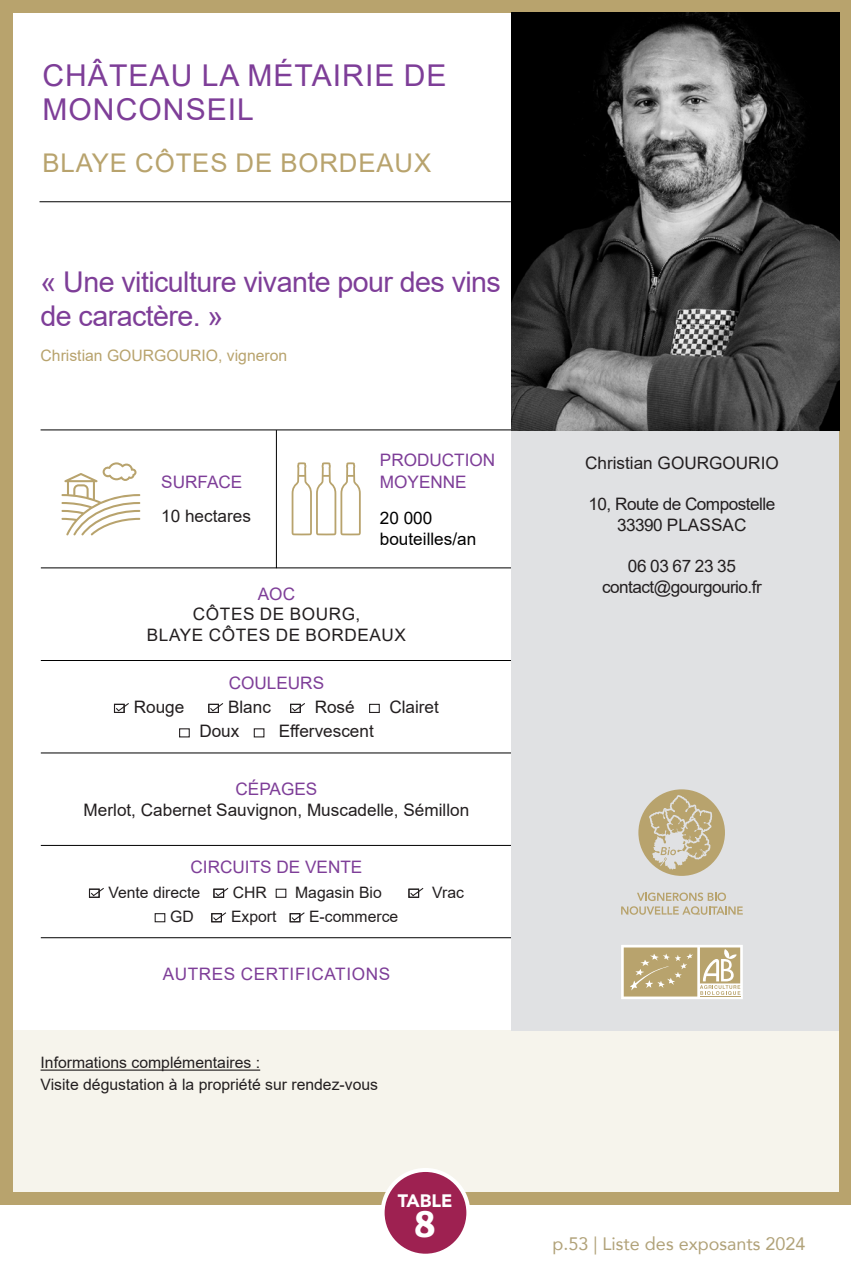
<style>
.page{position:relative;width:851px;height:1276px;background:#fff}
.page>*{position:absolute;margin:0;border:0;box-sizing:border-box;transform-origin:0 0}
.numero_table{font:700 39.9px "Adelle";color:#fff}
.t1{font:30px/34.2px "Arial";letter-spacing:.035em;color:#7e3e98}
.t2{font:28.5px/34.2px "Arial";letter-spacing:-.02em;color:#7e3e98}
.t3{font:25.8px "Arial";letter-spacing:.035em;color:#b8a36d}
.t4{font:18px "Avenir";color:#b1a279}
.t5{font:900 18px "Avenir";color:#fff}
.t6{font:17.1px/34.2px "Arial";color:#231f20}
.t7{font:17.1px/20.7px "Arial";letter-spacing:-.03em;color:#231f20;text-align:center}
.t8{font:17.1px/22.2px "Arial";color:#7e3e98}
.t9{font:17.1px/20.7px "Arial";letter-spacing:.035em;color:#231f20;text-align:center}
.t10{font:17.1px "Arial";letter-spacing:.035em;color:#7e3e98}
.t11{font:17.1px/20.7px "Arial";color:#000}
.t12{font:15.6px/21.6px "Arial";color:#231f20}
.t13{font:15.6px "Arial";color:#b8a36d}
.s1{color:#7e3e98}
</style>
<div class="page">
<hr style="left:41px;top:429px;width:805px;height:1px;background:#000">
<div style="left:89px;top:888px;width:11px;height:10px;border:1px solid #231f20"></div>
<svg style="left:90px;top:888px;width:14px;height:9px"></svg>
<div style="left:213px;top:888px;width:11px;height:10px;border:1px solid #231f20"></div>
<svg style="left:214px;top:888px;width:15px;height:9px"></svg>
<div style="left:275px;top:888px;width:11px;height:10px;border:1px solid #231f20"></div>
<div style="left:408px;top:888px;width:11px;height:10px;border:1px solid #231f20"></div>
<svg style="left:409px;top:888px;width:15px;height:9px"></svg>
<div style="left:155px;top:913px;width:10px;height:9px;border:1px solid #231f20"></div>
<div style="left:211px;top:913px;width:11px;height:9px;border:1px solid #231f20"></div>
<svg style="left:212px;top:912px;width:15px;height:9px"></svg>
<div style="left:289px;top:913px;width:11px;height:9px;border:1px solid #231f20"></div>
<svg style="left:290px;top:912px;width:15px;height:9px"></svg>
<div style="left:114px;top:704px;width:11px;height:9px;border:1px solid #231f20"></div>
<svg style="left:115px;top:703px;width:14px;height:9px"></svg>
<div style="left:208px;top:704px;width:11px;height:9px;border:1px solid #231f20"></div>
<svg style="left:209px;top:703px;width:15px;height:9px"></svg>
<div style="left:290px;top:704px;width:11px;height:9px;border:1px solid #231f20"></div>
<svg style="left:291px;top:703px;width:14px;height:9px"></svg>
<div style="left:369px;top:704px;width:11px;height:9px;border:1px solid #231f20"></div>
<div style="left:179px;top:728px;width:11px;height:9px;border:1px solid #231f20"></div>
<div style="left:254px;top:728px;width:10px;height:9px;border:1px solid #231f20"></div>
<hr style="left:276px;top:430px;width:1px;height:138px;background:#000">
<div style="left:0;top:1030px;width:850px;height:174px;background:#f6f4ec"></div>
<hr style="left:41px;top:567px;width:805px;height:1px;background:#000">
<hr style="left:41px;top:752px;width:805px;height:1px;background:#000">
<hr style="left:41px;top:845px;width:805px;height:1px;background:#000">
<hr style="left:41px;top:937px;width:805px;height:1px;background:#000">
<hr style="left:41px;top:660px;width:477px;height:1px;background:#000">
<hr style="left:39px;top:201px;width:471px;height:1px;background:#000">
<div style="left:512px;top:430px;width:338px;height:600px;background:#e0e1e3"></div>
<div style="left:0;top:0;width:12px;height:1204px;background:#b8a36d"></div>
<div style="left:839px;top:0;width:11px;height:1204px;background:#b8a36d"></div>
<div style="left:0;top:1192px;width:850px;height:12px;background:#b8a36d"></div>
<div style="left:0;top:0;width:850px;height:12px;background:#b8a36d"></div>
<svg style="left:61px;top:462px;width:79px;height:73px"></svg>
<svg style="left:291px;top:462px;width:70px;height:73px"></svg>
<svg style="left:638px;top:789px;width:86px;height:87px"></svg>
<svg style="left:621px;top:892px;width:121px;height:23px"></svg>
<svg style="left:621px;top:945px;width:121px;height:54px"></svg>
<div style="left:623px;top:947px;width:74px;height:49px;background:#b8a36d"></div>
<svg style="left:630px;top:953px;width:63px;height:37px"></svg>
<hr style="left:699px;top:995px;width:41px;height:1px;background:#b8a36d">
<div style="left:699px;top:947px;width:41px;height:36px;background:#b8a36d"></div>
<svg style="left:699px;top:949px;width:41px;height:46px"></svg>
<hr style="left:41px;top:1069px;width:219px;height:1px;background:#231f20">
<img style="left:512px;top:13px;width:327px;height:417px">
<div style="left:382px;top:1170px;width:86px;height:85px;background:#9e2151;border-radius:50%"></div>
<div style="left:380px;top:1168px;width:90px;height:89px;border:4px solid #fff;border-radius:50%"></div>
<p class="t1" style="left:42px;top:58px;width:405px">CHÂTEAU LA MÉTAIRIE DE<br>MONCONSEIL</p>
<p class="t3" style="left:42px;top:145px;width:390px">BLAYE CÔTES DE BORDEAUX</p>
<p class="t2" style="left:41px;top:265px;width:462px">« Une viticulture vivante pour des vins de caractère. »</p>
<p class="t13" style="left:41px;top:344px;width:248px">Christian GOURGOURIO, vigneron</p>
<p class="t6" style="left:161px;top:465px;width:91px"><span class="s1">SURFACE<br></span>10 hectares</p>
<p class="t8" style="left:380px;top:448px;width:117px">PRODUCTION<br>MOYENNE</p>
<p class="t11" style="left:380px;top:507px;width:98px">20 000 bouteilles/an</p>
<p class="t9" style="left:147px;top:583px;width:261px"><span class="s1">AOC<br></span>CÔTES DE BOURG,<br>BLAYE CÔTES DE BORDEAUX</p>
<p class="t8" style="left:229px;top:671px;width:97px">COULEURS</p>
<p class="t6" style="left:134px;top:690px;width:52px">Rouge</p>
<p class="t6" style="left:228px;top:690px;width:44px">Blanc</p>
<p class="t6" style="left:314px;top:690px;width:42px">Rosé</p>
<p class="t6" style="left:389px;top:690px;width:51px">Clairet</p>
<p class="t6" style="left:199px;top:714px;width:42px">Doux</p>
<p class="t6" style="left:279px;top:714px;width:97px">Effervescent</p>
<p class="t6" style="left:84px;top:778px;width:387px;line-height:20.7px;text-align:center"><span class="s1">CÉPAGES<br></span>Merlot, Cabernet Sauvignon, Muscadelle, Sémillon</p>
<p class="t8" style="left:190px;top:856px;width:173px">CIRCUITS DE VENTE</p>
<p class="t12" style="left:108px;top:881px;width:93px">Vente directe</p>
<p class="t12" style="left:233px;top:881px;width:36px">CHR</p>
<p class="t12" style="left:295px;top:881px;width:88px">Magasin Bio</p>
<p class="t12" style="left:432px;top:881px;width:33px">Vrac</p>
<p class="t12" style="left:170px;top:906px;width:25px">GD</p>
<p class="t12" style="left:231px;top:906px;width:47px">Export</p>
<p class="t12" style="left:309px;top:906px;width:91px">E-commerce</p>
<p class="t10" style="left:163px;top:962px;width:229px">AUTRES CERTIFICATIONS</p>
<p class="t12" style="left:41px;top:1052px;width:339px">Informations complémentaires :<br>Visite dégustation à la propriété sur rendez-vous</p>
<p class="t5" style="left:397px;top:1185px;width:56px">TABLE</p>
<p class="numero_table" style="left:414px;top:1197px;width:23px">8</p>
<p class="t6" style="left:585px;top:446px;width:195px">Christian GOURGOURIO</p>
<p class="t7" style="left:588px;top:494px;width:188px">10, Route de Compostelle<br>33390 PLASSAC</p>
<p class="t7" style="left:602px;top:555px;width:161px">06 03 67 23 35 contact@gourgourio.fr</p>
<p class="t4" style="left:552px;top:1229px;width:254px">p.53 | Liste des exposants 2024</p>
</div>
